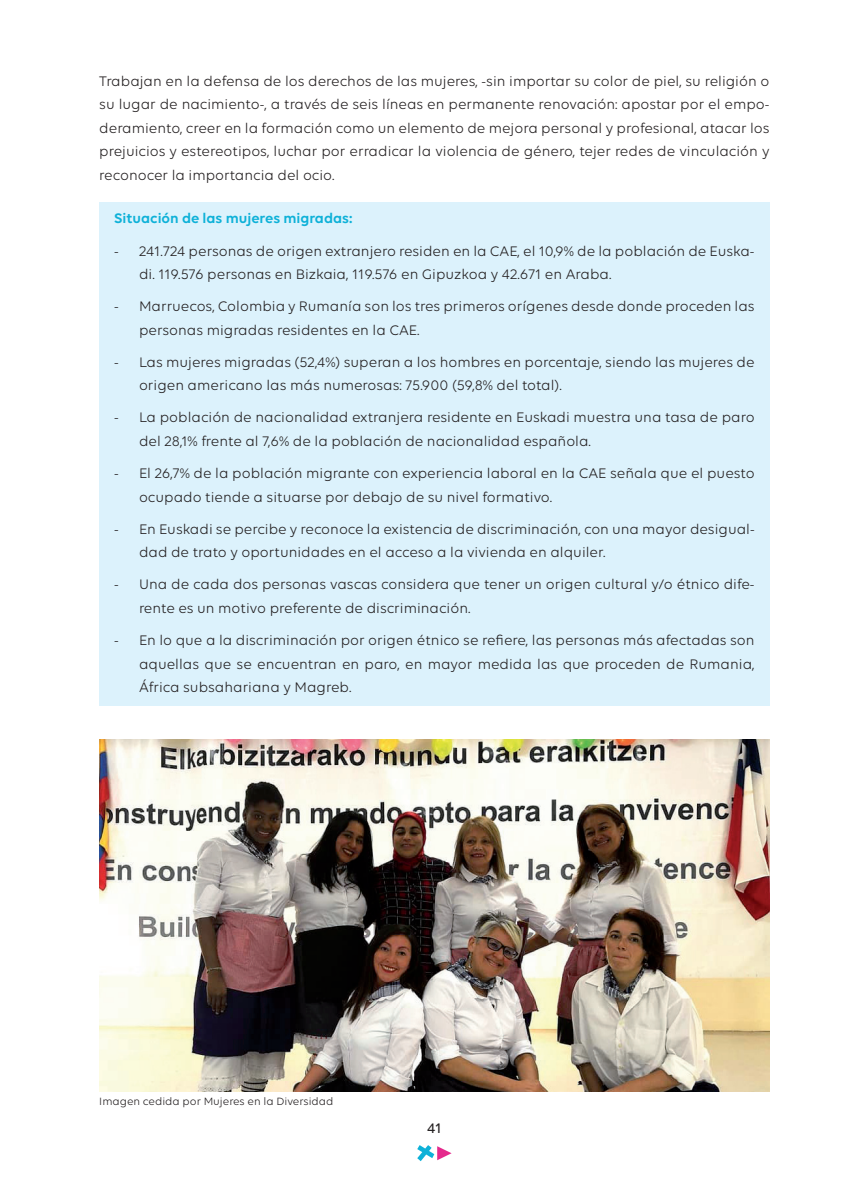
<style>
.page{position:relative;width:844px;height:1191px;background:#fff}
.page>*{position:absolute;margin:0;border:0;box-sizing:border-box;transform-origin:0 0}
.t1{font:14.88px/23.6px "Volte";color:#231f20}
.t2{font:600 14.88px "Volte";color:#0eb1d8}
.t3{font:500 14.88px "Volte";color:#231f20}
.t4{font:11.38px "Volte";color:#231f20}
</style>
<div class="page">
<svg style="left:417px;top:1145px;width:34px;height:16px"></svg>
<img style="left:99px;top:739px;width:670px;height:352px">
<div style="left:99px;top:202px;width:670px;height:35px;background:#dcf2fc"></div>
<div style="left:99px;top:234px;width:670px;height:59px;background:#dcf2fc"></div>
<div style="left:99px;top:290px;width:670px;height:58px;background:#dcf2fc"></div>
<div style="left:99px;top:346px;width:670px;height:58px;background:#dcf2fc"></div>
<div style="left:99px;top:401px;width:670px;height:59px;background:#dcf2fc"></div>
<div style="left:99px;top:457px;width:670px;height:58px;background:#dcf2fc"></div>
<div style="left:99px;top:512px;width:670px;height:59px;background:#dcf2fc"></div>
<div style="left:99px;top:568px;width:670px;height:58px;background:#dcf2fc"></div>
<div style="left:99px;top:624px;width:670px;height:82px;background:#dcf2fc"></div>
<p class="t1" style="left:99px;top:70px;width:671px;text-align:justify">Trabajan en la defensa de los derechos de las mujeres, -sin importar su color de piel, su religión o su lugar de nacimiento-, a través de seis líneas en permanente renovación: apostar por el empo&shy;deramiento, creer en la formación como un elemento de mejora personal y profesional, atacar los prejuicios y estereotipos, luchar por erradicar la violencia de género, tejer redes de vinculación y reconocer la importancia del ocio.</p>
<p class="t2" style="left:114px;top:213px;width:240px">Situación de las mujeres migradas:</p>
<p class="t1" style="left:139px;top:240px;width:617px;text-indent:-25px">- 241.724 personas de origen extranjero residen en la CAE, el 10,9% de la población de Euska&shy;di. 119.576 personas en Bizkaia, 119.576 en Gipuzkoa y 42.671 en Araba.</p>
<p class="t1" style="left:139px;top:296px;width:617px;text-indent:-25px">- Marruecos, Colombia y Rumanía son los tres primeros orígenes desde donde proceden las personas migradas residentes en la CAE.</p>
<p class="t1" style="left:139px;top:351px;width:617px;text-indent:-25px">- Las mujeres migradas (52,4%) superan a los hombres en porcentaje, siendo las mujeres de origen americano las más numerosas: 75.900 (59,8% del total).</p>
<p class="t1" style="left:139px;top:407px;width:617px;text-indent:-25px">- La población de nacionalidad extranjera residente en Euskadi muestra una tasa de paro del 28,1% frente al 7,6% de la población de nacionalidad española.</p>
<p class="t1" style="left:139px;top:463px;width:617px;text-indent:-25px">- El 26,7% de la población migrante con experiencia laboral en la CAE señala que el puesto ocupado tiende a situarse por debajo de su nivel formativo.</p>
<p class="t1" style="left:139px;top:518px;width:617px;text-indent:-25px">- En Euskadi se percibe y reconoce la existencia de discriminación, con una mayor desigual&shy;dad de trato y oportunidades en el acceso a la vivienda en alquiler.</p>
<p class="t1" style="left:139px;top:574px;width:617px;text-indent:-25px">- Una de cada dos personas vascas considera que tener un origen cultural y/o étnico dife&shy;rente es un motivo preferente de discriminación.</p>
<p class="t1" style="left:139px;top:629px;width:617px;text-align:justify;text-indent:-25px">- En lo que a la discriminación por origen étnico se refiere, las personas más afectadas son aquellas que se encuentran en paro, en mayor medida las que proceden de Rumania, África subsahariana y Magreb.</p>
<p class="t4" style="left:99px;top:1096px;width:235px">Imagen cedida por Mujeres en la Diversidad</p>
<p class="t3" style="left:427px;top:1122px;width:16px">41</p>
</div>
